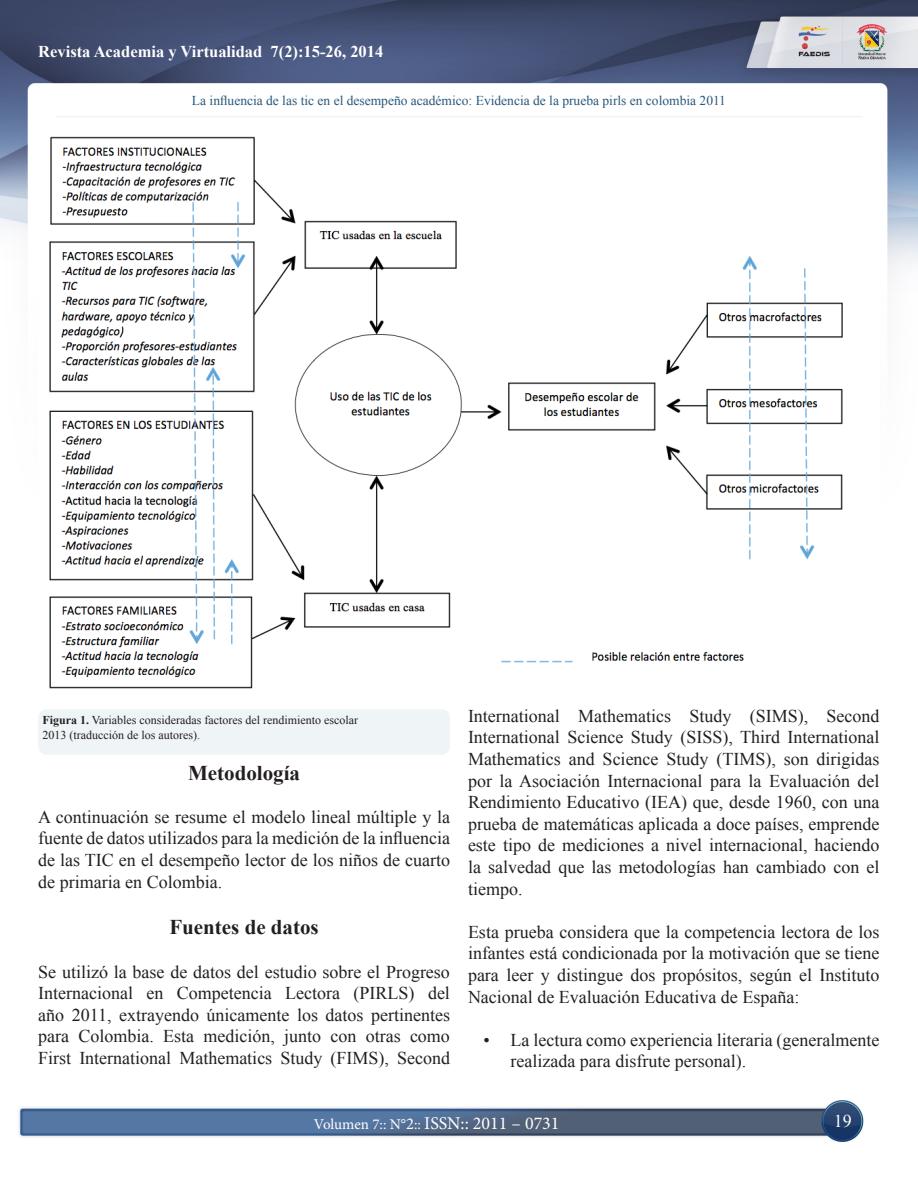
<style>
.page{position:relative;width:918px;height:1188px;background:#fff}
.page>*{position:absolute;margin:0;border:0;box-sizing:border-box;transform-origin:0 0}
.Subtitulo{font:700 21px "Times New Roman";color:#231f20}
.Contenidos_Españo{font:18px/21.6px "Times New Roman";color:#231f20;text-align:justify}
.t1{font:18px "Minion Pro";color:#fff}
.t2{font:18px "Times New Roman";color:#fff}
.t3{font:700 16.5px "Times New Roman";color:#fff}
.t4{font:13.5px "Times New Roman";color:#2a587c}
.Graficos_pie{font:12px "Times New Roman";color:#231f20}
.s1{font-weight:700}
.s2{font-size:15px}
.s3{font-size:16.5px}
</style>
<div class="page">
<img style="left:0;top:0;width:918px;height:1142px">
<div style="left:38px;top:259px;width:842px;height:452px;background:#fff;border-radius:9px"></div>
<hr style="left:55px;top:116px;width:808px;height:1px;background:#286a75">
<div style="left:38px;top:709px;width:412px;height:46px;background:#eff4f7;border-radius:9px"></div>
<img style="left:38px;top:130px;width:842px;height:559px">
<p class="t3" style="left:38px;top:40px;width:347px">Revista Academia y Virtualidad 7(2):15-26, 2014</p>
<p class="t4" style="left:192px;top:92px;width:536px">La influencia de las tic en el desempeño académico: Evidencia de la prueba pirls en colombia 2011</p>
<p class="Graficos_pie" style="left:43px;top:712px;width:317px"><span class="s1">Figura 1.</span> Variables consideradas factores del rendimiento escolar</p>
<p class="Graficos_pie" style="left:43px;top:726px;width:159px">2013 (traducción de los autores).</p>
<p class="Subtitulo" style="left:188px;top:758px;width:113px">Metodología</p>
<p class="Contenidos_Españo" style="left:38px;top:806px;width:413px">A continuación se resume el modelo lineal múltiple y la fuente de datos utilizados para la medición de la influencia de las TIC en el desempeño lector de los niños de cuarto de primaria en Colombia.</p>
<p class="Subtitulo" style="left:169px;top:913px;width:151px">Fuentes de datos</p>
<p class="Contenidos_Españo" style="left:38px;top:960px;width:413px">Se utilizó la base de datos del estudio sobre el Progreso Internacional en Competencia Lectora (PIRLS) del año 2011, extrayendo únicamente los datos pertinentes para Colombia. Esta medición, junto con otras como First International Mathematics Study (FIMS), Second</p>
<p class="Contenidos_Españo" style="left:468px;top:705px;width:413px">International Mathematics Study (SIMS), Second International Science Study (SISS), Third International Mathematics and Science Study (TIMS), son dirigidas por la Asociación Internacional para la Evaluación del Rendimiento Educativo (IEA) que, desde 1960, con una prueba de matemáticas aplicada a doce países, emprende este tipo de mediciones a nivel internacional, haciendo la salvedad que las metodologías han cambiado con el tiempo.</p>
<p class="Contenidos_Españo" style="left:468px;top:921px;width:413px">Esta prueba considera que la competencia lectora de los infantes está condicionada por la motivación que se tiene para leer y distingue dos propósitos, según el Instituto Nacional de Evaluación Educativa de España:</p>
<p class="Contenidos_Españo" style="left:511px;top:1029px;width:371px;text-indent:-27px">• La lectura como experiencia literaria (generalmente realizada para disfrute personal).</p>
<p class="t1" style="left:314px;top:1111px;width:247px"><span class="s2">Volumen 7:: N°</span><span class="s3">2</span><span class="s2">::</span> ISSN:: 2011 – 0731</p>
<p class="t2" style="left:834px;top:1109px;width:19px">19</p>
</div>
